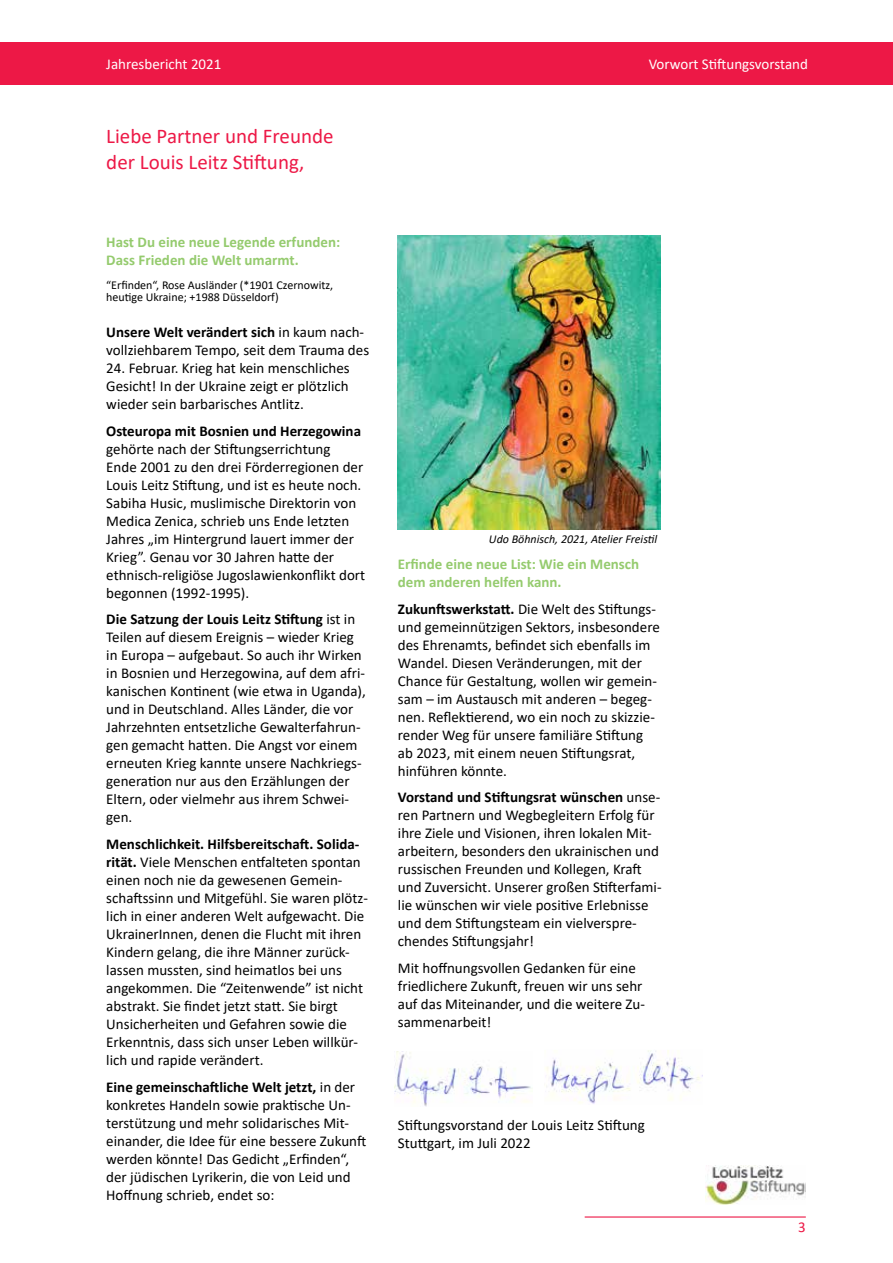
<style>
.page{position:relative;width:893px;height:1263px;background:#fff}
.page>*{position:absolute;margin:0;border:0;box-sizing:border-box;transform-origin:0 0}
.t1{font:21px/25.2px "Calibri";color:#ed1846}
.t2{font:15px/18px "Calibri";color:#000}
.t3{font:700 15px/18px "Calibri";color:#95cb6e}
.t4{font:15px "Calibri";color:#fff}
.t5{font:700 15px "Calibri";color:#000}
.t6{font:15px "Calibri";color:#ed1846}
.t7{font:12px/12px "Calibri";color:#000}
.t8{font:italic 12px "Calibri";color:#000}
.s1{font-weight:700}
</style>
<div class="page">
<hr style="left:585px;top:1216px;width:221px;height:1px;background:#ed1846">
<div style="left:0;top:43px;width:893px;height:42px;background:#ed1846"></div>
<img style="left:706px;top:1165px;width:100px;height:39px">
<img style="left:398px;top:236px;width:263px;height:293px">
<img style="left:395px;top:1051px;width:136px;height:55px">
<img style="left:545px;top:1050px;width:158px;height:54px">
<p class="t4" style="left:106px;top:54px;width:117px">Jahresbericht 2021</p>
<p class="t4" style="left:649px;top:54px;width:161px">Vorwort Stiftungsvorstand</p>
<h1 class="t1" style="left:106px;top:123px;width:229px">Liebe Partner und Freunde der Louis Leitz Stiftung,</h1>
<p class="t3" style="left:106px;top:233px;width:235px">Hast Du eine neue Legende erfunden:<br>Dass Frieden die Welt umarmt.</p>
<p class="t7" style="left:106px;top:279px;width:228px">“Erfinden“, Rose Ausländer (*1901 Czernowitz, heutige Ukraine; +1988 Düsseldorf)</p>
<p class="t2" style="left:106px;top:323px;width:264px"><span class="s1">Unsere Welt verändert sich</span> in kaum nach&shy;vollziehbarem Tempo, seit dem Trauma des</p>
<p class="t2" style="left:106px;top:359px;width:245px;text-align:justify">24. Februar. Krieg hat kein menschliches Gesicht! In der Ukraine zeigt er plötzlich wieder sein barbarisches Antlitz.</p>
<p class="t5" style="left:106px;top:420px;width:256px">Osteuropa mit Bosnien und Herzegowina</p>
<p class="t2" style="left:106px;top:440px;width:260px">gehörte nach der Stiftungserrichtung<br>Ende 2001 zu den drei Förderregionen der Louis Leitz Stiftung, und ist es heute noch.<br>Sabiha Husic, muslimische Direktorin von Medica Zenica, schrieb uns Ende letzten Jahres „im Hintergrund lauert immer der Krieg”. Genau vor 30 Jahren hatte der ethnisch-religiöse Jugoslawienkonflikt dort begonnen (1992-1995).</p>
<p class="t2" style="left:106px;top:610px;width:261px"><span class="s1">Die Satzung der Louis Leitz Stiftung</span> ist in Teilen auf diesem Ereignis – wieder Krieg in Europa – aufgebaut. So auch ihr Wirken in Bosnien und Herzegowina, auf dem afri&shy;kanischen Kontinent (wie etwa in Uganda), und in Deutschland. Alles Länder, die vor Jahrzehnten entsetzliche Gewalterfahrun&shy;gen gemacht hatten. Die Angst vor einem erneuten Krieg kannte unsere Nachkriegs&shy;generation nur aus den Erzählungen der Eltern, oder vielmehr aus ihrem Schwei&shy;gen.</p>
<p class="t2" style="left:106px;top:835px;width:263px"><span class="s1">Menschlichkeit. Hilfsbereitschaft. Solida&shy;rität.</span> Viele Menschen entfalteten spontan einen noch nie da gewesenen Gemein&shy;schaftssinn und Mitgefühl. Sie waren plötz&shy;lich in einer anderen Welt aufgewacht. Die UkrainerInnen, denen die Flucht mit ihren Kindern gelang, die ihre Männer zurück&shy;lassen mussten, sind heimatlos bei uns angekommen. Die “Zeitenwende” ist nicht abstrakt. Sie findet jetzt statt. Sie birgt Unsicherheiten und Gefahren sowie die Erkenntnis, dass sich unser Leben willkür&shy;lich und rapide verändert.</p>
<p class="t2" style="left:106px;top:1077px;width:262px"><span class="s1">Eine gemeinschaftliche Welt jetzt,</span> in der konkretes Handeln sowie praktische Un&shy;terstützung und mehr solidarisches Mit&shy;einander, die Idee für eine bessere Zukunft werden könnte! Das Gedicht „Erfinden“, der jüdischen Lyrikerin, die von Leid und Hoffnung schrieb, endet so:</p>
<p class="t8" style="left:489px;top:531px;width:170px">Udo Böhnisch, 2021, Atelier Freistil</p>
<p class="t3" style="left:398px;top:555px;width:243px">Erfinde eine neue List: Wie ein Mensch dem anderen helfen kann.</p>
<p class="t2" style="left:398px;top:599px;width:263px"><span class="s1">Zukunftswerkstatt.</span> Die Welt des Stiftungs&shy;und gemeinnützigen Sektors, insbesondere des Ehrenamts, befindet sich ebenfalls im Wandel. Diesen Veränderungen, mit der Chance für Gestaltung, wollen wir gemein&shy;sam – im Austausch mit anderen – begeg&shy;nen. Reflektierend, wo ein noch zu skizzie&shy;render Weg für unsere familiäre Stiftung ab 2023, mit einem neuen Stiftungsrat, hinführen könnte.</p>
<p class="t2" style="left:398px;top:788px;width:265px"><span class="s1">Vorstand und Stiftungsrat wünschen</span> unse&shy;ren Partnern und Wegbegleitern Erfolg für ihre Ziele und Visionen, ihren lokalen Mit&shy;arbeitern, besonders den ukrainischen und russischen Freunden und Kollegen, Kraft und Zuversicht. Unserer großen Stifterfami&shy;lie wünschen wir viele positive Erlebnisse und dem Stiftungsteam ein vielverspre&shy;chendes Stiftungsjahr!</p>
<p class="t2" style="left:398px;top:958px;width:249px">Mit hoffnungsvollen Gedanken für eine friedlichere Zukunft, freuen wir uns sehr auf das Miteinander, und die weitere Zu&shy;sammenarbeit!</p>
<p class="t2" style="left:398px;top:1115px;width:248px">Stiftungsvorstand der Louis Leitz Stiftung<br>Stuttgart, im Juli 2022</p>
<p class="t6" style="left:798px;top:1217px;width:9px">3</p>
</div>
